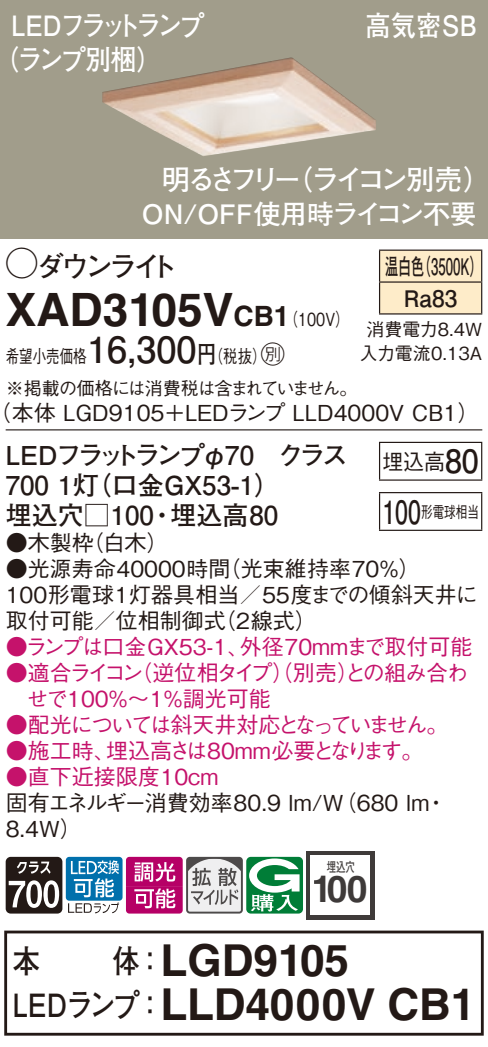
<style>
.page{position:relative;width:488px;height:1047px;background:#fff}
.page>*{position:absolute;margin:0;border:0;box-sizing:border-box;transform-origin:0 0}
.t1{font:700 46px "Helvetica LT Std";color:#231916}
.t2{font:700 44px/44px "Helvetica LT Std";letter-spacing:-.005em;color:#231916;text-align:center}
.t3{font:700 37.2px "Helvetica LT Std";color:#3e3a39}
.t4{font:700 32px "Futo Go B101 Pro";color:#231916;scale:.85 1}
.t5{font:700 28px/34px "Futo Go B101 Pro";letter-spacing:-.12em;color:#fff;scale:.9 1}
.t6{font:700 28px "Futo Go B101 Pro";letter-spacing:-.185em;color:#fff}
.t7{font:700 28px "Futo Go B101 Pro";letter-spacing:-.15em;color:#231916}
.t8{font:700 26.8px "Futo Go B101 Pro";letter-spacing:-.005em;color:#fff}
.t9{font:700 26px/30px "Futo Go B101 Pro";color:#231916}
.t10{font:700 22.8px/32px "Futo Go B101 Pro";color:#231916;text-align:center;scale:.58 1}
.t11{font:500 22px/26px "Gothic BBB Pro";color:#231916}
.t12{font:500 22px "Gothic BBB Pro";color:#c5126b}
.t13{font:500 22px/26px "Gothic BBB Pro";letter-spacing:-.045em;color:#c5126b}
.t14{font:500 22px "Gothic BBB Pro";letter-spacing:-.11em;color:#c5126b}
.t15{font:500 22px "Gothic BBB Pro";color:#231916;scale:.95 1}
.t16{font:500 18px/31.6px "Gothic BBB Pro";letter-spacing:-.035em;color:#231916;scale:.75 1}
.t17{font:500 18px/24px "Gothic BBB Pro";color:#231916;text-align:center}
.t18{font:500 16px "Gothic BBB Pro";color:#231916;scale:.72 1}
.t19{font:13.6px "Futo Go B101 Pro Bold 90 pv RKSJ H";color:#3f3b3a;scale:.7 1}
.s1{font-family:"Ford Classification 1";font-weight:400;font-size:32px}
.s2{font-size:28px}
.s3{font-family:"Gothic BBB Pro";font-weight:500;font-size:18px}
.s4{font-family:"Futo Go B101 Pro";font-weight:700;font-size:36px}
.s5{font-family:"Futo Go B101 Pro";font-weight:700;font-size:24px}
.s6{font-family:"Ford Classification 1";font-weight:400;font-size:24px}
.s7{font-family:"Futo Go B101 Pro";font-weight:700;font-size:32px}
.s8{font-family:"Futo Go B101 Pro";font-size:32px}
</style>
<div class="page">
<div style="left:0;top:0;width:488px;height:238px;background:#a19d8b"></div>
<img style="left:102px;top:57px;width:274px;height:99px">
<div style="left:380px;top:251px;width:101px;height:62px;background:#feecc9"></div>
<hr style="left:379px;top:249px;width:103px;height:2px;background:#231916">
<hr style="left:379px;top:251px;width:1px;height:30px;background:#231916">
<hr style="left:481px;top:251px;width:1px;height:30px;background:#231916">
<hr style="left:379px;top:281px;width:103px;height:2px;background:#231916">
<hr style="left:379px;top:283px;width:1px;height:30px;background:#231916">
<hr style="left:481px;top:283px;width:1px;height:30px;background:#231916">
<hr style="left:379px;top:313px;width:103px;height:1px;background:#231916">
<hr style="left:6px;top:429px;width:476px;height:1px;background:#231916">
<hr style="left:379px;top:443px;width:1px;height:36px;background:#231916">
<hr style="left:379px;top:442px;width:103px;height:1px;background:#231916">
<hr style="left:481px;top:443px;width:1px;height:36px;background:#231916">
<hr style="left:379px;top:479px;width:103px;height:2px;background:#231916">
<hr style="left:379px;top:493px;width:1px;height:36px;background:#231916">
<hr style="left:379px;top:492px;width:103px;height:1px;background:#231916">
<hr style="left:481px;top:493px;width:1px;height:36px;background:#231916">
<hr style="left:379px;top:529px;width:103px;height:2px;background:#231916">
<svg style="left:6px;top:856px;width:56px;height:57px"></svg>
<div style="left:66px;top:856px;width:56px;height:44px;background:#0070ac;border-radius:3px"></div>
<svg style="left:68px;top:860px;width:51px;height:53px"></svg>
<svg style="left:126px;top:856px;width:177px;height:57px"></svg>
<div style="left:306px;top:851px;width:68px;height:68px;background:#3f3b3a"></div>
<div style="left:310px;top:855px;width:60px;height:60px;background:#fff"></div>
<div style="left:4px;top:930px;width:479px;height:105px;border:3px solid #231916"></div>
<p class="t5" style="left:-7px;top:5px;width:236px;text-indent:18px">LEDフラットランプ（ランプ別梱）</p>
<p class="t5" style="left:365px;top:5px;width:125px">高気密SB</p>
<p class="t6" style="left:162px;top:156px;width:330px">明るさフリー（ライコン別売）</p>
<p class="t8" style="left:142px;top:192px;width:336px">ON/OFF使用時ライコン不要</p>
<p class="t7" style="left:6px;top:244px;width:174px"><span class="s1">A</span>ダウンライト</p>
<h1 class="t1" style="left:6px;top:281px;width:345px">XAD3105V<span class="s2">CB1</span><span class="s3">（100V）</span></h1>
<p class="t16" style="left:6px;top:338px;width:470px">希望小売価格<span class="s4">16,300</span><span class="s5">円</span>（税抜）<span class="s6">C<br></span>※掲載の価格には消費税は含まれていません。</p>
<p class="t11" style="left:-10px;top:397px;width:491px">（本体 LGD9105＋LEDランプ LLD4000V CB1）</p>
<p class="t10" style="left:385px;top:247px;width:170px">温白色（3500K）<br>Ra83</p>
<p class="t17" style="left:359px;top:315px;width:124px">消費電力8.4W入力電流0.13A</p>
<p class="t9" style="left:6px;top:436px;width:343px">LEDフラットランプφ70　クラス<br>700 1灯（口金GX53-1）<br>埋込穴□100・埋込高80</p>
<p class="t11" style="left:6px;top:527px;width:164px">●木製枠（白木）</p>
<p class="t11" style="left:6px;top:553px;width:473px">●光源寿命40000時間（光束維持率70％）<br>100形電球1灯器具相当／55度までの傾斜天井に取付可能／位相制御式（2線式）</p>
<p class="t12" style="left:6px;top:629px;width:468px">●ランプは口金GX53-1、外径70mmまで取付可能</p>
<p class="t13" style="left:27px;top:657px;width:443px;text-indent:-21px">●適合ライコン（逆位相タイプ）（別売）との組み合わせで100％〜1％調光可能</p>
<p class="t14" style="left:6px;top:707px;width:444px">●配光については斜天井対応となっていません。</p>
<p class="t12" style="left:6px;top:733px;width:419px">●施工時、埋込高さは80mm必要となります。</p>
<p class="t12" style="left:6px;top:759px;width:214px">●直下近接限度10cm</p>
<p class="t11" style="left:6px;top:787px;width:443px">固有エネルギー消費効率80.9 lm/W（680 lm・<br>8.4W）</p>
<p class="t15" style="left:382px;top:443px;width:103px">埋込高<span class="s7">80</span></p>
<p class="t18" style="left:382px;top:498px;width:135px"><span class="s7">100</span>形電球相当</p>
<p class="t19" style="left:327px;top:855px;width:42px">埋込穴</p>
<h3 class="t3" style="left:311px;top:866px;width:58px">100</h3>
<h2 class="t2" style="left:13px;top:937px;width:464px"><span class="s8">体：</span>LGD9105<br><span class="s8">LEDランプ：</span>LLD4000V CB1</h2>
<h3 class="t4" style="left:13px;top:935px;width:34px">本</h3>
</div>
